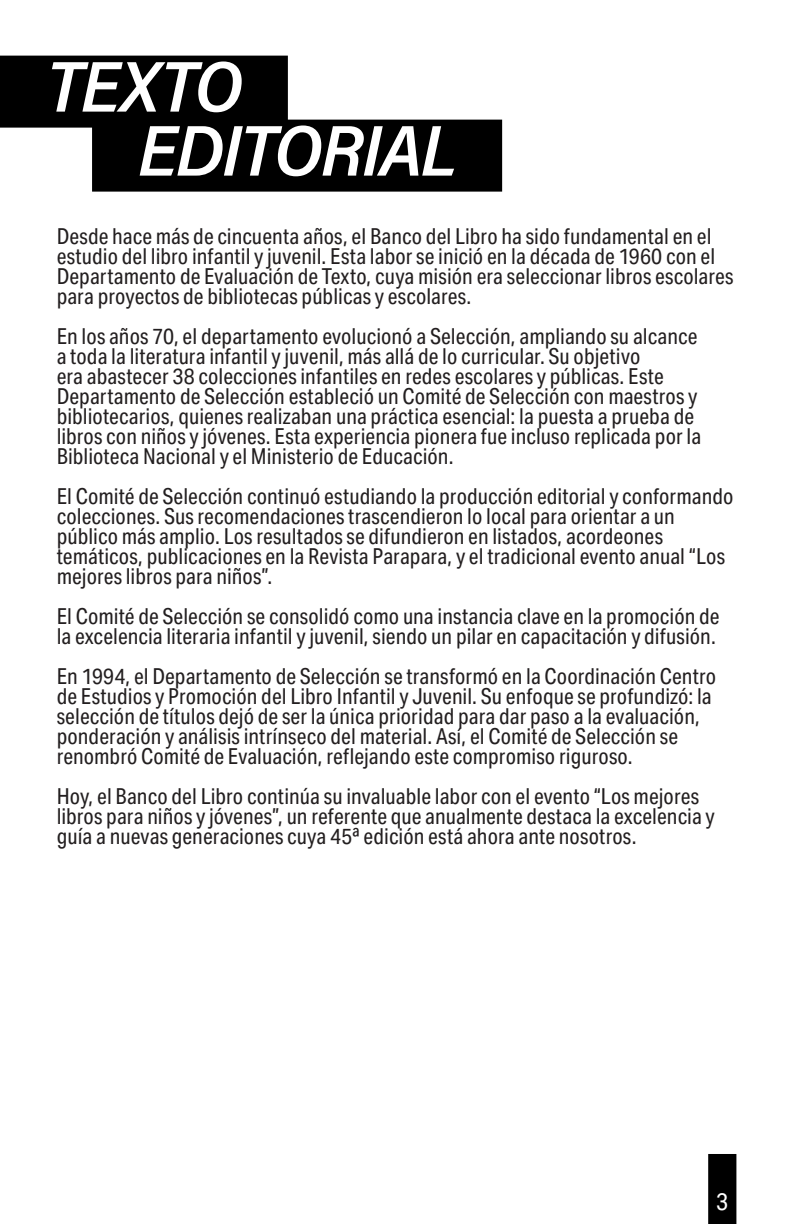
<style>
.page{position:relative;width:792px;height:1224px;background:#fff}
.page>*{position:absolute;margin:0;border:0;box-sizing:border-box;transform-origin:0 0}
.t1{font:72px "Acumin Variable Concept";letter-spacing:-.03em;color:#fff}
.t2{font:24px "Aktiv Grotesk Cd";color:#fff}
.t3{font:22px/20px "Aktiv Grotesk Cd";color:#231f20}
</style>
<div class="page">
<div style="left:708px;top:1154px;width:28px;height:70px;background:#000"></div>
<div style="left:0;top:56px;width:288px;height:72px;background:#000"></div>
<div style="left:92px;top:120px;width:410px;height:72px;background:#000"></div>
<p class="t1" style="left:46px;top:37px;width:199px">TEXTO</p>
<p class="t1" style="left:138px;top:101px;width:321px">EDITORIAL</p>
<p class="t3" style="left:57px;top:226px;width:678px">Desde hace más de cincuenta años, el Banco del Libro ha sido fundamental en el estudio del libro infantil y juvenil. Esta labor se inició en la década de 1960 con el Departamento de Evaluación de Texto, cuya misión era seleccionar libros escolares para proyectos de bibliotecas públicas y escolares.</p>
<p class="t3" style="left:57px;top:326px;width:646px">En los años 70, el departamento evolucionó a Selección, ampliando su alcance a toda la literatura infantil y juvenil, más allá de lo curricular. Su objetivo<br>era abastecer 38 colecciones infantiles en redes escolares y públicas. Este Departamento de Selección estableció un Comité de Selección con maestros y bibliotecarios, quienes realizaban una práctica esencial: la puesta a prueba de libros con niños y jóvenes. Esta experiencia pionera fue incluso replicada por la Biblioteca Nacional y el Ministerio de Educación.</p>
<p class="t3" style="left:57px;top:486px;width:678px">El Comité de Selección continuó estudiando la producción editorial y conformando colecciones. Sus recomendaciones trascendieron lo local para orientar a un público más amplio. Los resultados se difundieron en listados, acordeones temáticos, publicaciones en la Revista Parapara, y el tradicional evento anual “Los mejores libros para niños”.</p>
<p class="t3" style="left:57px;top:606px;width:664px">El Comité de Selección se consolidó como una instancia clave en la promoción de la excelencia literaria infantil y juvenil, siendo un pilar en capacitación y difusión.</p>
<p class="t3" style="left:57px;top:666px;width:661px">En 1994, el Departamento de Selección se transformó en la Coordinación Centro de Estudios y Promoción del Libro Infantil y Juvenil. Su enfoque se profundizó: la selección de títulos dejó de ser la única prioridad para dar paso a la evaluación, ponderación y análisis intrínseco del material. Así, el Comité de Selección se renombró Comité de Evaluación, reflejando este compromiso riguroso.</p>
<p class="t3" style="left:57px;top:786px;width:660px">Hoy, el Banco del Libro continúa su invaluable labor con el evento “Los mejores libros para niños y jóvenes”, un referente que anualmente destaca la excelencia y guía a nuevas generaciones cuya 45ª edición está ahora ante nosotros.</p>
<p class="t2" style="left:716px;top:1188px;width:13px">3</p>
</div>
